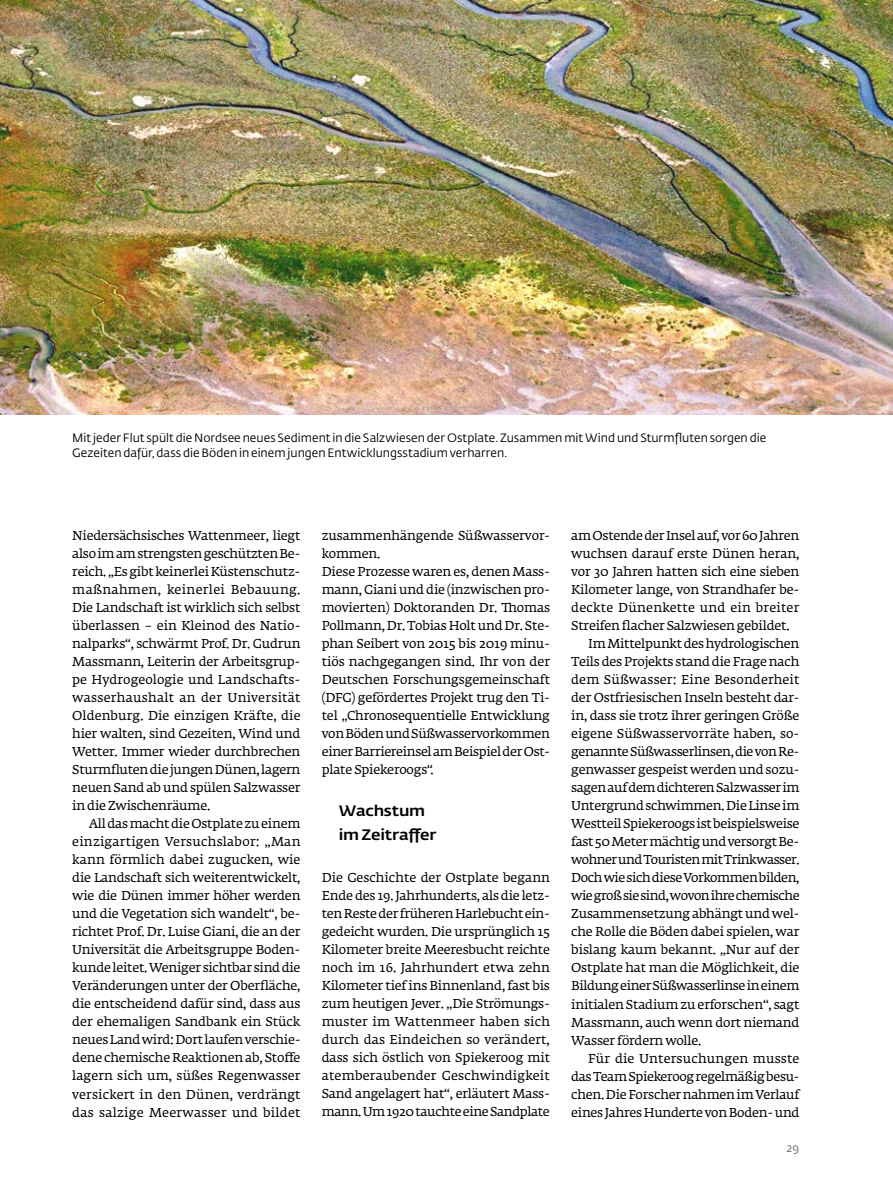
<style>
.page{position:relative;width:893px;height:1191px;background:#fff}
.page>*{position:absolute;margin:0;border:0;box-sizing:border-box;transform-origin:0 0}
.t1{font:500 15px/24px "Fedra Sans Std";letter-spacing:-.01em;color:#000;scale:1.1 1}
.t2{font:12.75px/18px "Fedra Serif A Std";letter-spacing:-.015em;color:#000;text-align:justify}
.t3{font:12.75px "Fedra Serif A Std";letter-spacing:.015em;color:#000}
.t4{font:12.75px "Fedra Serif A Std";letter-spacing:-.04em;color:#000}
.t5{font:12.75px "Fedra Serif A Std";letter-spacing:-.035em;color:#000}
.t6{font:12.75px "Fedra Serif A Std";letter-spacing:.01em;color:#000}
.t7{font:12px/15px "Fedra Sans Std";color:#000}
.t8{font:12px "Fedra Sans Std";color:#706f6f}
</style>
<div class="page">
<img style="left:0;top:0;width:893px;height:414px">
<p class="t7" style="left:72px;top:430px;width:695px">Mit jeder Flut spült die Nordsee neues Sediment in die Salzwiesen der Ostplate. Zusammen mit Wind und Sturmfluten sorgen die<br>Gezeiten dafür, dass die Böden in einem jungen Entwicklungsstadium verharren.</p>
<p class="t2" style="left:72px;top:528px;width:230px">Niedersächsisches Wattenmeer, liegt also im am strengsten geschützten Be&shy;reich. „Es gibt keinerlei Küstenschutz&shy;maßnahmen, keinerlei Bebauung.<br>Die Landschaft ist wirklich sich selbst überlassen – ein Kleinod des Natio&shy;nalparks“, schwärmt Prof. Dr. Gudrun Massmann, Leiterin der Arbeitsgrup&shy;pe Hydrogeologie und Landschafts&shy;wasserhaushalt an der Universität Oldenburg. Die einzigen Kräfte, die hier walten, sind Gezeiten, Wind und Wetter. Immer wieder durchbrechen Sturmfluten die jungen Dünen, lagern neuen Sand ab und spülen Salzwasser in die Zwischenräume.</p>
<p class="t2" style="left:72px;top:816px;width:230px;text-indent:17px">All das macht die Ostplate zu einem einzigartigen Versuchslabor: „Man kann förmlich dabei zugucken, wie die Landschaft sich weiterentwickelt, wie die Dünen immer höher werden und die Vegetation sich wandelt“, be&shy;richtet Prof. Dr. Luise Giani, die an der Universität die Arbeitsgruppe Boden&shy;kunde leitet. Weniger sichtbar sind die Veränderungen unter der Oberfläche, die entscheidend dafür sind, dass aus der ehemaligen Sandbank ein Stück neues Land wird: Dort laufen verschie&shy;dene chemische Reaktionen ab, Stoffe lagern sich um, süßes Regenwasser versickert in den Dünen, verdrängt das salzige Meerwasser und bildet</p>
<p class="t2" style="left:322px;top:528px;width:230px;text-align:left">zusammenhängende Süßwasservor&shy;kommen.<br>Diese Prozesse waren es, denen Mass&shy;mann, Giani und die (inzwischen pro&shy;movierten) Doktoranden Dr. Thomas Pollmann, Dr. Tobias Holt und Dr. Ste&shy;phan Seibert von 2015 bis 2019 minu&shy;tiös nachgegangen sind. Ihr von der Deutschen Forschungsgemeinschaft (DFG) gefördertes Projekt trug den Ti&shy;tel „Chronosequentielle Entwicklung von Böden und Süßwasservorkommen einer Barriereinsel am Beispiel der Ost&shy;plate Spiekeroogs“.</p>
<p class="t1" style="left:339px;top:799px;width:90px">Wachstum im Zeitraffer</p>
<p class="t2" style="left:322px;top:870px;width:230px">Die Geschichte der Ostplate begann Ende des 19. Jahrhunderts, als die letz&shy;ten Reste der früheren Harlebucht ein&shy;gedeicht wurden. Die ursprünglich 15<br>Kilometer breite Meeresbucht reichte noch im 16. Jahrhundert etwa zehn Kilometer tief ins Binnenland, fast bis zum heutigen Jever. „Die Strömungs&shy;muster im Wattenmeer haben sich durch das Eindeichen so verändert, dass sich östlich von Spiekeroog mit atemberaubender Geschwindigkeit Sand angelagert hat“, erläutert Mass&shy;mann. Um 1920 tauchte eine Sandplate</p>
<p class="t2" style="left:571px;top:528px;width:230px">am Ostende der Insel auf, vor 60 Jahren</p>
<p class="t2" style="left:571px;top:546px;width:230px">wuchsen darauf erste Dünen heran,</p>
<p class="t2" style="left:571px;top:564px;width:230px">vor 30 Jahren hatten sich eine sieben</p>
<p class="t2" style="left:571px;top:582px;width:230px">Kilometer lange, von Strandhafer be-</p>
<p class="t3" style="left:571px;top:599px;width:230px">deckte Dünenkette und ein breiter</p>
<p class="t2" style="left:571px;top:618px;width:220px">Streifen flacher Salzwiesen gebildet.</p>
<p class="t2" style="left:588px;top:636px;width:213px">Im Mittelpunkt des hydrologischen</p>
<p class="t2" style="left:571px;top:654px;width:230px">Teils des Projekts stand die Frage nach</p>
<p class="t6" style="left:571px;top:671px;width:230px">dem Süßwasser: Eine Besonderheit</p>
<p class="t2" style="left:571px;top:690px;width:230px">der Ostfriesischen Inseln besteht dar-</p>
<p class="t2" style="left:571px;top:708px;width:230px">in, dass sie trotz ihrer geringen Größe</p>
<p class="t2" style="left:571px;top:726px;width:230px">eigene Süßwasservorräte haben, so-</p>
<p class="t2" style="left:571px;top:744px;width:230px">genannte Süßwasserlinsen, die von Re-</p>
<p class="t2" style="left:571px;top:762px;width:230px">genwasser gespeist werden und sozu-</p>
<p class="t2" style="left:571px;top:780px;width:230px">sagen auf dem dichteren Salzwasser im</p>
<p class="t2" style="left:571px;top:798px;width:230px">Untergrund schwimmen. Die Linse im</p>
<p class="t2" style="left:571px;top:816px;width:230px">Westteil Spiekeroogs ist beispielsweise</p>
<p class="t2" style="left:571px;top:834px;width:230px">fast 50 Meter mächtig und versorgt Be-</p>
<p class="t4" style="left:571px;top:852px;width:230px">wohner und Touristen mit Trinkwasser.</p>
<p class="t2" style="left:571px;top:870px;width:230px">Doch wie sich diese Vorkommen bilden,</p>
<p class="t5" style="left:571px;top:888px;width:230px">wie groß sie sind, wovon ihre chemische</p>
<p class="t2" style="left:571px;top:906px;width:230px">Zusammensetzung abhängt und wel-</p>
<p class="t2" style="left:571px;top:924px;width:230px">che Rolle die Böden dabei spielen, war</p>
<p class="t2" style="left:571px;top:942px;width:230px">bislang kaum bekannt. „Nur auf der</p>
<p class="t2" style="left:571px;top:960px;width:230px">Ostplate hat man die Möglichkeit, die</p>
<p class="t2" style="left:571px;top:978px;width:230px">Bildung einer Süßwasserlinse in einem</p>
<p class="t2" style="left:571px;top:996px;width:230px">initialen Stadium zu erforschen“, sagt</p>
<p class="t2" style="left:571px;top:1014px;width:230px">Massmann, auch wenn dort niemand</p>
<p class="t2" style="left:571px;top:1032px;width:132px">Wasser fördern wolle.</p>
<p class="t3" style="left:588px;top:1050px;width:213px">Für die Untersuchungen musste</p>
<p class="t2" style="left:571px;top:1068px;width:230px">das Team Spiekeroog regelmäßig besu-</p>
<p class="t2" style="left:571px;top:1086px;width:230px">chen. Die Forscher nahmen im Verlauf</p>
<p class="t2" style="left:571px;top:1104px;width:230px">eines Jahres Hunderte von Boden- und</p>
<p class="t8" style="left:786px;top:1140px;width:15px">29</p>
</div>
